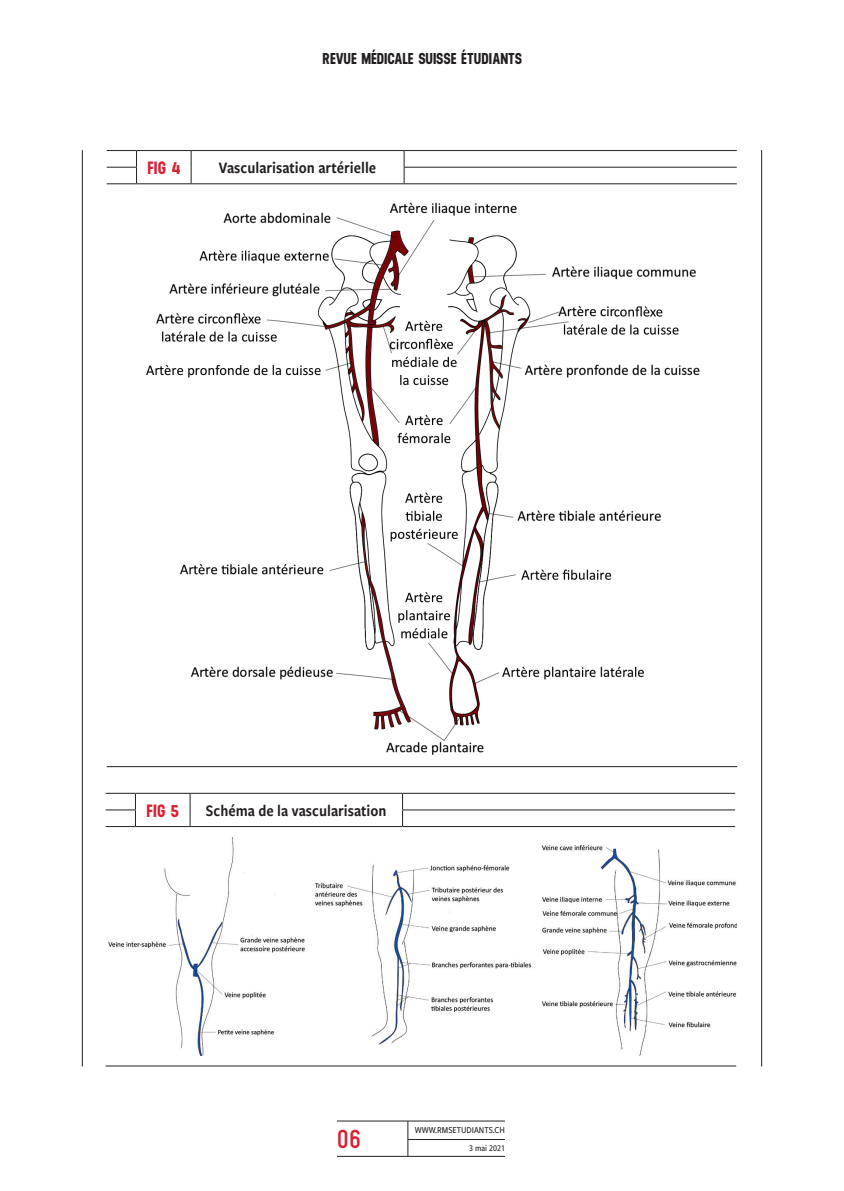
<style>
.page{position:relative;width:844px;height:1191px;background:#fff}
.page>*{position:absolute;margin:0;border:0;box-sizing:border-box;transform-origin:0 0}
.t1{font:700 26.25px "Gravur Condensed Pro";color:#da2031}
._1P_FIG_X_TAB_X{font:700 17.85px "Neusa";letter-spacing:.01em;color:#da2031}
._1P_FIG_TAB_Titre{font:16.62px "Freight Sans Cnd Pro Semi";color:#231f20}
.t2{font:700 15.75px "Neusa";color:#231f20}
.t3{font:500 9.45px "Freight Sans Cnd Pro";color:#231f20}
.t4{font:500 9.1px "Freight Sans Cnd Pro";color:#231f20}
</style>
<div class="page">
<hr style="left:337px;top:1155px;width:168px;height:1px;background:#231f20">
<hr style="left:337px;top:1120px;width:168px;height:1px;background:#231f20">
<hr style="left:408px;top:1139px;width:97px;height:1px;background:#231f20">
<hr style="left:407px;top:1121px;width:1px;height:35px;background:#231f20">
<hr style="left:82px;top:150px;width:1px;height:916px;background:#231f20">
<hr style="left:761px;top:150px;width:1px;height:916px;background:#231f20">
<svg style="left:107px;top:150px;width:629px;height:34px"></svg>
<hr style="left:136px;top:150px;width:55px;height:1px;background:#231f20">
<hr style="left:191px;top:150px;width:213px;height:1px;background:#231f20">
<hr style="left:404px;top:150px;width:332px;height:1px;background:#231f20">
<hr style="left:107px;top:766px;width:630px;height:1px;background:#231f20">
<img style="left:146px;top:202px;width:554px;height:553px">
<svg style="left:106px;top:793px;width:629px;height:34px"></svg>
<hr style="left:135px;top:793px;width:55px;height:1px;background:#231f20">
<hr style="left:190px;top:793px;width:212px;height:1px;background:#231f20">
<hr style="left:402px;top:793px;width:333px;height:1px;background:#231f20">
<hr style="left:106px;top:1065px;width:630px;height:1px;background:#231f20">
<img style="left:108px;top:837px;width:197px;height:218px">
<img style="left:315px;top:864px;width:217px;height:181px">
<img style="left:541px;top:844px;width:195px;height:211px">
<p class="t2" style="left:322px;top:47px;width:201px">REVUE MÉDICALE SUISSE ÉTUDIANTS</p>
<p class="_1P_FIG_X_TAB_X" style="left:147px;top:155px;width:34px">FIG 4</p>
<p class="_1P_FIG_TAB_Titre" style="left:219px;top:157px;width:159px">Vascularisation artérielle</p>
<p class="_1P_FIG_X_TAB_X" style="left:147px;top:798px;width:34px">FIG 5</p>
<p class="_1P_FIG_TAB_Titre" style="left:206px;top:799px;width:182px">Schéma de la vascularisation</p>
<h1 class="t1" style="left:337px;top:1124px;width:26px">06</h1>
<p class="t3" style="left:414px;top:1123px;width:92px">WWW.RMSETUDIANTS.CH</p>
<p class="t4" style="left:469px;top:1141px;width:37px">3 mai 2021</p>
</div>
